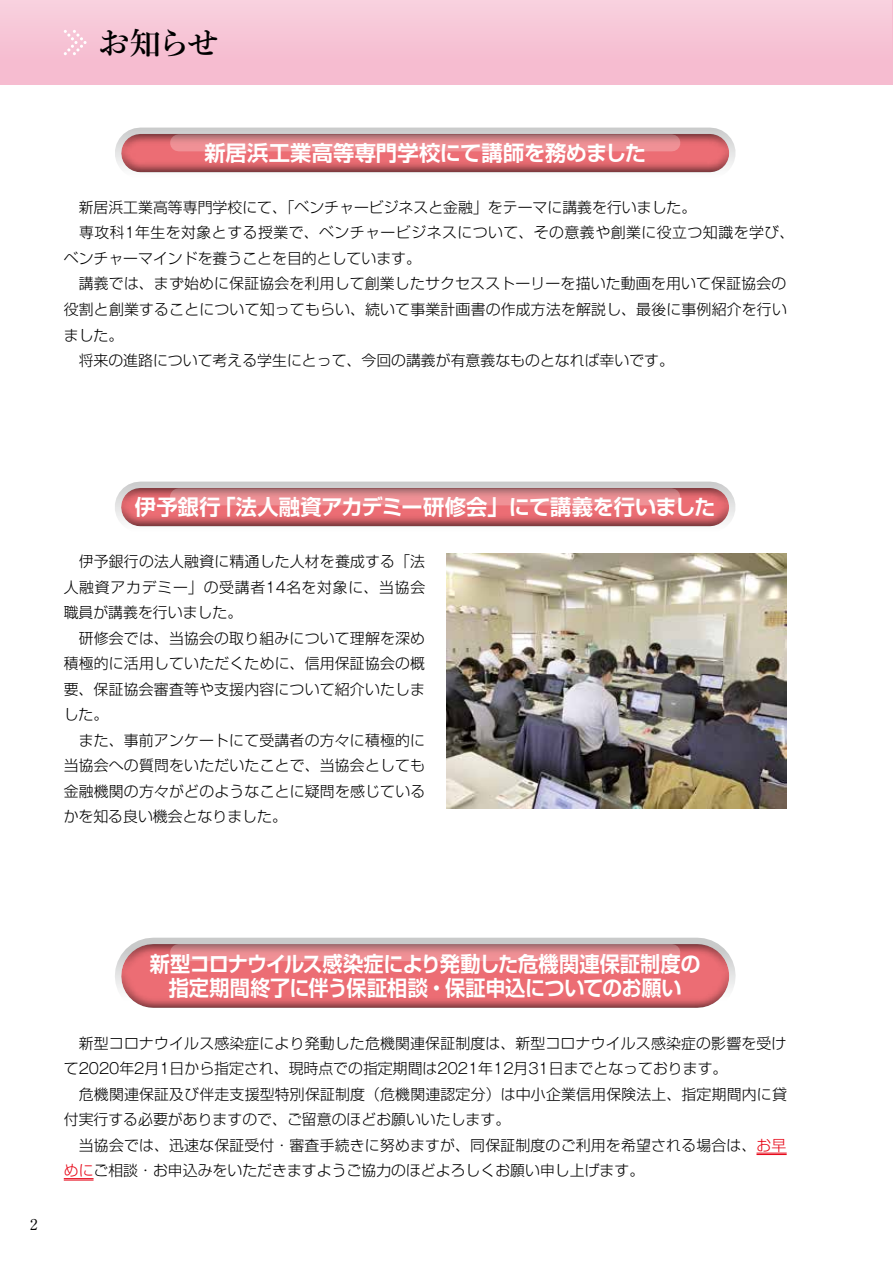
<style>
.page{position:relative;width:893px;height:1263px;background:#fff}
.page>*{position:absolute;margin:0;border:0;box-sizing:border-box;transform-origin:0 0}
.t1{font:600 31.95px "Yu Min";color:#000}
.t2{font:700 21.3px/24.5px "Shin Go Pr 5 De";letter-spacing:-.01em;color:#fff;text-align:center;scale:.95 1}
.t3{font:700 21.3px "Shin Go Pr 5 De";letter-spacing:-.01em;color:#fff}
.t4{font:300 14.85px/25.5px "Shin Go Pr 5";letter-spacing:.015em;color:#000}
.t5{font:700 14.85px "A1 Mincho Std";color:#000}
.s1{font-family:"Gothic MB101 Pr 5"}
.s2{color:#e60012}
</style>
<div class="page">
<div style="left:0;top:0;width:892px;height:85px;background:linear-gradient(to right,#f7c4d5,#f7c4d5)"></div>
<hr style="left:140px;top:128px;width:570px;height:4px;background:#cbcccc">
<div style="left:120px;top:132px;width:612px;height:24px;background:#000;opacity:.75"></div>
<div style="left:120px;top:143px;width:612px;height:30px;background:#000;opacity:.75"></div>
<svg style="left:179px;top:134px;width:493px;height:17px;fill:#e98e92"></svg>
<hr style="left:756px;top:1153px;width:31px;height:1px;background:#e60012">
<hr style="left:756px;top:1154px;width:31px;height:1px;background:#e60012">
<hr style="left:64px;top:1178px;width:30px;height:1px;background:#e60012">
<hr style="left:64px;top:1180px;width:30px;height:1px;background:#e60012">
<hr style="left:153px;top:938px;width:544px;height:3px;background:#c9caca">
<div style="left:120px;top:941px;width:612px;height:35px;background:#000;opacity:.75"></div>
<div style="left:120px;top:963px;width:612px;height:46px;background:#000;opacity:.75"></div>
<svg style="left:179px;top:944px;width:493px;height:17px;fill:#e88d91"></svg>
<hr style="left:140px;top:482px;width:570px;height:4px;background:#cbcccc">
<div style="left:120px;top:486px;width:612px;height:24px;background:#000;opacity:.75"></div>
<div style="left:120px;top:497px;width:612px;height:30px;background:#000;opacity:.75"></div>
<svg style="left:178px;top:488px;width:494px;height:17px;fill:#e98e92"></svg>
<img style="left:446px;top:554px;width:341px;height:255px">
<svg style="left:64px;top:30px;width:23px;height:25px"></svg>
<h1 class="t1" style="left:98px;top:25px;width:123px">お知らせ</h1>
<h2 class="t3" style="left:205px;top:136px;width:443px">新居浜工業高等専門学校にて講師を務めました</h2>
<p class="t4" style="left:64px;top:193px;width:732px">　新居浜工業高等専門学校にて、「ベンチャービジネスと金融」をテーマに講義を行いました。<br>　専攻科<span class="s1">1</span>年生を対象とする授業で、ベンチャービジネスについて、その意義や創業に役立つ知識を学び、ベンチャーマインドを養うことを目的としています。<br>　講義では、まず始めに保証協会を利用して創業したサクセスストーリーを描いた動画を用いて保証協会の役割と創業することについて知ってもらい、続いて事業計画書の作成方法を解説し、最後に事例紹介を行いました。<br>　将来の進路について考える学生にとって、今回の講義が有意義なものとなれば幸いです。</p>
<h2 class="t3" style="left:135px;top:490px;width:582px">伊予銀行「法人融資アカデミー研修会」にて講義を行いました</h2>
<p class="t4" style="left:64px;top:547px;width:363px">　伊予銀行の法人融資に精通した人材を養成する「法人融資アカデミー」の受講者<span class="s1">14</span>名を対象に、当協会職員が講義を行いました。<br>　研修会では、当協会の取り組みについて理解を深め積極的に活用していただくために、信用保証協会の概要、保証協会審査等や支援内容について紹介いたしました。<br>　また、事前アンケートにて受講者の方々に積極的に当協会への質問をいただいたことで、当協会としても金融機関の方々がどのようなことに疑問を感じているかを知る良い機会となりました。</p>
<p class="t5" style="left:30px;top:1213px;width:9px">2</p>
<h2 class="t2" style="left:150px;top:949px;width:581px">新型コロナウイルス感染症により発動した危機関連保証制度の指定期間終了に伴う保証相談・保証申込についてのお願い</h2>
<p class="t4" style="left:64px;top:1029px;width:725px">　新型コロナウイルス感染症により発動した危機関連保証制度は、新型コロナウイルス感染症の影響を受けて<span class="s1">2020</span>年<span class="s1">2</span>月<span class="s1">1</span>日から指定され、現時点での指定期間は<span class="s1">2021</span>年<span class="s1">12</span>月<span class="s1">31</span>日までとなっております。<br>　危機関連保証及び伴走支援型特別保証制度（危機関連認定分）は中小企業信用保険法上、指定期間内に貸付実行する必要がありますので、ご留意のほどお願いいたします。<br>　当協会では、迅速な保証受付・審査手続きに努めますが、同保証制度のご利用を希望される場合は、<span class="s2">お早めに</span>ご相談・お申込みをいただきますようご協力のほどよろしくお願い申し上げます。</p>
</div>
